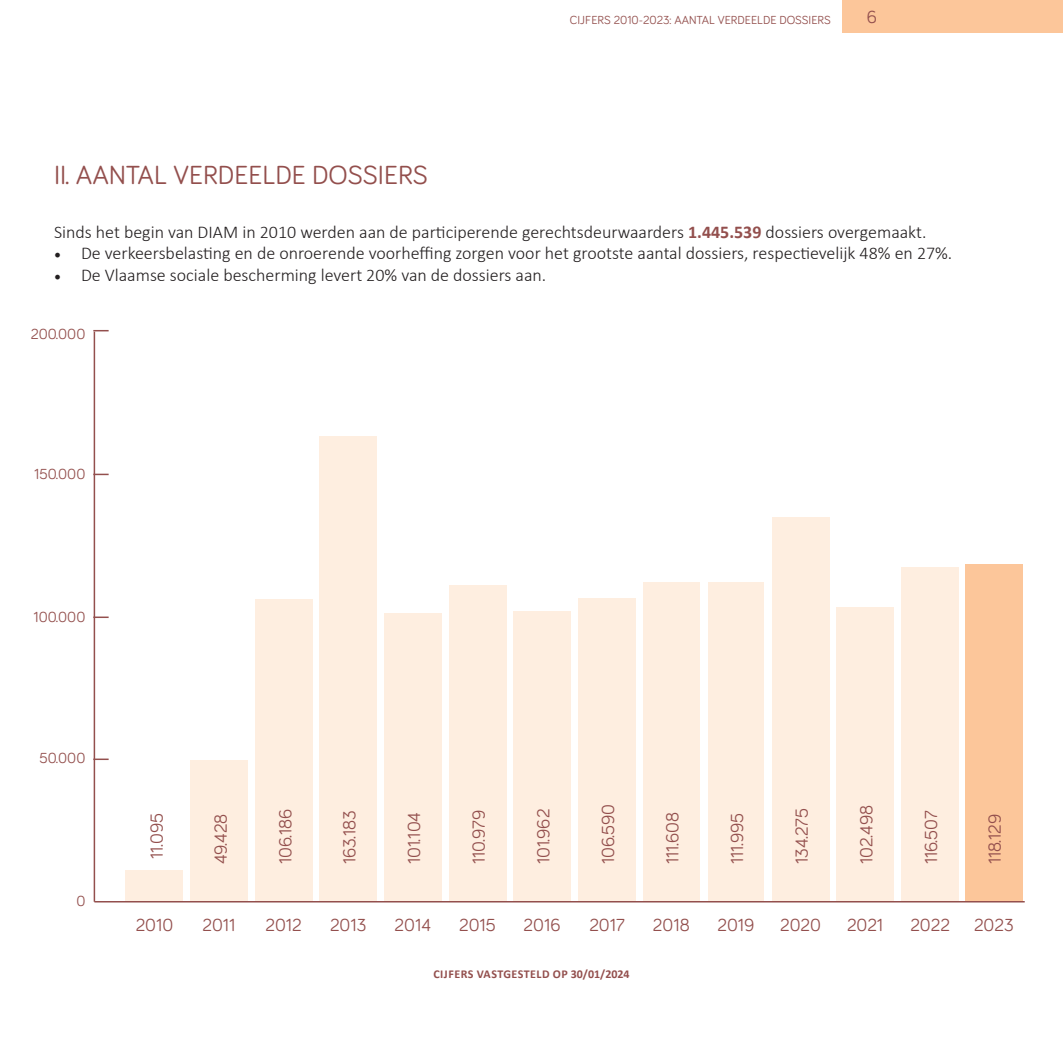
<style>
.page{position:relative;width:1063px;height:1063px;background:#fff}
.page>*{position:absolute;margin:0;border:0;box-sizing:border-box;transform-origin:0 0}
.t1{font:27px "Bariol";color:#934f4d}
.t2{font:300 18px "Calibri";color:#231f20}
.t3{font:18px "Bariol";color:#934f4d}
.t4{font:15px "Bariol";color:#934f4d}
.t5{font:12px "Bariol";color:#934f4d}
.t6{font:700 12px "Calibri";letter-spacing:.035em;color:#934f4d}
.s1{font-weight:700;color:#934f4d}
.s2{font-family:"Minion Pro";font-weight:400}
</style>
<div class="page">
<div style="left:842px;top:0;width:221px;height:33px;background:#fcc69a"></div>
<div style="left:965px;top:565px;width:58px;height:336px;background:#fcc69a"></div>
<div style="left:901px;top:568px;width:58px;height:333px;background:#feeee0"></div>
<div style="left:772px;top:517px;width:58px;height:383px;background:#feeee0"></div>
<div style="left:837px;top:607px;width:57px;height:295px;background:#feeee0"></div>
<div style="left:578px;top:598px;width:58px;height:303px;background:#feeee0"></div>
<div style="left:514px;top:611px;width:57px;height:290px;background:#feeee0"></div>
<div style="left:449px;top:585px;width:57px;height:316px;background:#feeee0"></div>
<div style="left:384px;top:613px;width:58px;height:288px;background:#feeee0"></div>
<div style="left:320px;top:436px;width:57px;height:465px;background:#feeee0"></div>
<div style="left:255px;top:599px;width:57px;height:302px;background:#feeee0"></div>
<div style="left:190px;top:761px;width:58px;height:140px;background:#feeee0"></div>
<div style="left:126px;top:870px;width:57px;height:31px;background:#feeee0"></div>
<hr style="left:94px;top:332px;width:1px;height:570px;background:#934f4d">
<div style="left:643px;top:583px;width:57px;height:318px;background:#feeee0"></div>
<div style="left:708px;top:582px;width:56px;height:319px;background:#feeee0"></div>
<svg style="left:93px;top:617px;width:16px;height:1px"></svg>
<svg style="left:93px;top:759px;width:16px;height:1px"></svg>
<svg style="left:93px;top:474px;width:16px;height:1px"></svg>
<svg style="left:93px;top:330px;width:16px;height:1px"></svg>
<hr style="left:94px;top:901px;width:931px;height:2px;background:#934f4d">
<p class="t5" style="left:570px;top:11px;width:262px">CIJFERS 2010-2023: AANTAL VERDEELDE DOSSIERS</p>
<p class="t3" style="left:867px;top:5px;width:12px">6</p>
<h1 class="t1" style="left:54px;top:156px;width:375px">II. AANTAL VERDEELDE DOSSIERS</h1>
<p class="t2" style="left:54px;top:220px;width:874px">Sinds het begin van DIAM in 2010 werden aan de participerende gerechtsdeurwaarders <span class="s1">1.445.539</span> dossiers overgemaakt.</p>
<p class="t2" style="left:54px;top:242px;width:900px"><span class="s2">•</span> De verkeersbelasting en de onroerende voorheffing zorgen voor het grootste aantal dossiers, respectievelijk 48% en 27%.</p>
<p class="t2" style="left:54px;top:264px;width:494px"><span class="s2">•</span> De Vlaamse sociale bescherming levert 20% van de dossiers aan.</p>
<p class="t4" style="left:31px;top:324px;width:56px">200.000</p>
<p class="t4" style="left:34px;top:463px;width:53px">150.000</p>
<p class="t4" style="left:34px;top:606px;width:53px">100.000</p>
<p class="t4" style="left:40px;top:748px;width:47px">50.000</p>
<p class="t4" style="left:76px;top:891px;width:11px">0</p>
<p class="t3" style="left:145px;top:859px;width:47px;rotate:-90deg">11.095</p>
<p class="t3" style="left:208px;top:864px;width:52px;rotate:-90deg">49.428</p>
<p class="t3" style="left:273px;top:864px;width:57px;rotate:-90deg">106.186</p>
<p class="t3" style="left:337px;top:864px;width:56px;rotate:-90deg">163.183</p>
<p class="t3" style="left:402px;top:864px;width:54px;rotate:-90deg">101.104</p>
<p class="t3" style="left:466px;top:864px;width:56px;rotate:-90deg">110.979</p>
<p class="t3" style="left:531px;top:864px;width:57px;rotate:-90deg">101.962</p>
<p class="t3" style="left:596px;top:864px;width:61px;rotate:-90deg">106.590</p>
<p class="t3" style="left:660px;top:864px;width:54px;rotate:-90deg">111.608</p>
<p class="t3" style="left:725px;top:864px;width:53px;rotate:-90deg">111.995</p>
<p class="t3" style="left:790px;top:864px;width:58px;rotate:-90deg">134.275</p>
<p class="t3" style="left:854px;top:864px;width:61px;rotate:-90deg">102.498</p>
<p class="t3" style="left:919px;top:864px;width:55px;rotate:-90deg">116.507</p>
<p class="t3" style="left:983px;top:864px;width:52px;rotate:-90deg">118.129</p>
<p class="t3" style="left:136px;top:913px;width:39px">2010</p>
<p class="t3" style="left:203px;top:913px;width:35px">2011</p>
<p class="t3" style="left:266px;top:913px;width:38px">2012</p>
<p class="t3" style="left:330px;top:913px;width:38px">2013</p>
<p class="t3" style="left:395px;top:913px;width:38px">2014</p>
<p class="t3" style="left:459px;top:913px;width:38px">2015</p>
<p class="t3" style="left:524px;top:913px;width:38px">2016</p>
<p class="t3" style="left:589px;top:913px;width:37px">2017</p>
<p class="t3" style="left:653px;top:913px;width:38px">2018</p>
<p class="t3" style="left:717px;top:913px;width:38px">2019</p>
<p class="t3" style="left:780px;top:913px;width:42px">2020</p>
<p class="t3" style="left:847px;top:913px;width:38px">2021</p>
<p class="t3" style="left:910px;top:913px;width:41px">2022</p>
<p class="t3" style="left:974px;top:913px;width:41px">2023</p>
<p class="t6" style="left:434px;top:966px;width:198px">CIJFERS VASTGESTELD OP 30/01/2024</p>
</div>
